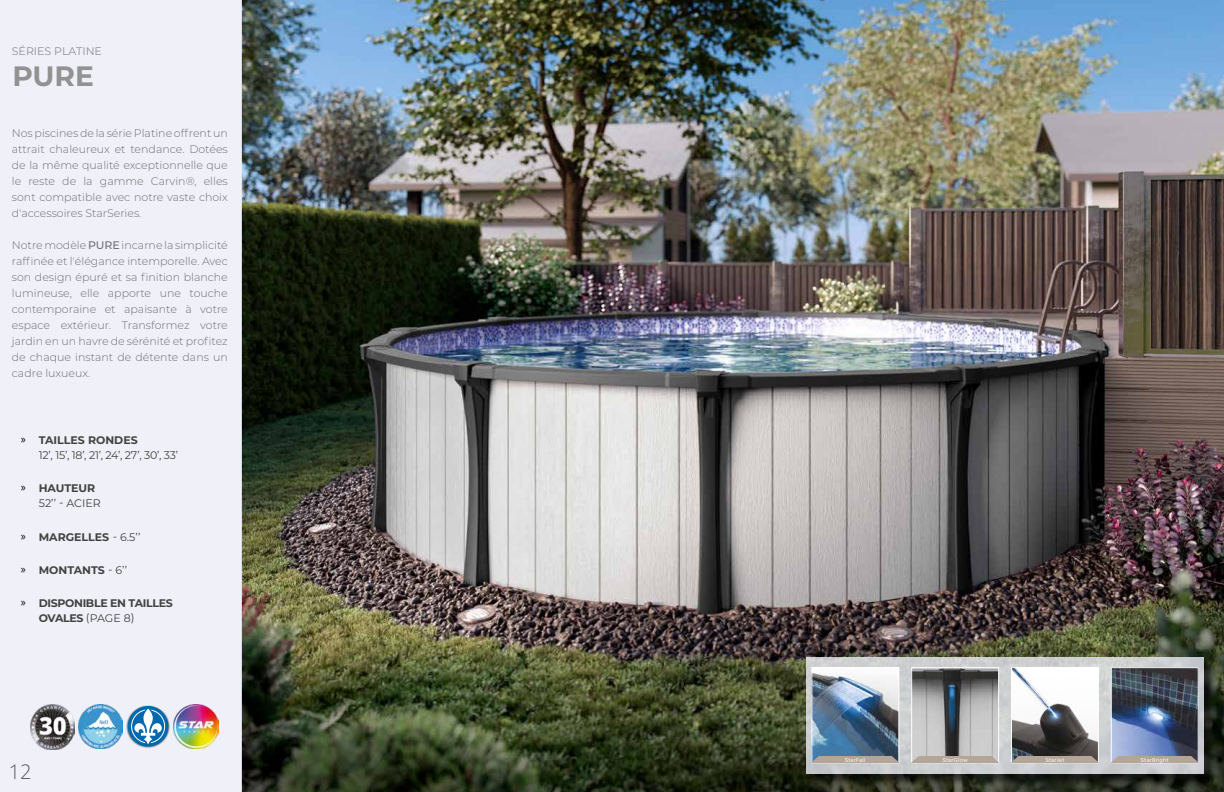
<style>
.page{position:relative;width:1224px;height:792px;background:#fff}
.page>*{position:absolute;margin:0;border:0;box-sizing:border-box;transform-origin:0 0}
.t1{font:700 28px "Montserrat";color:#929292}
.t2{font:300 20px "Open Sans";color:#575756}
.t3{font:300 11px/16px "Montserrat";color:#706f6f;text-align:justify}
.t4{font:11px/15.2px "Montserrat";letter-spacing:-.02em;color:#424241}
.t5{font:700 11px/15.2px "Montserrat";letter-spacing:-.03em;color:#424241}
.t6{font:700 11px "Montserrat";color:#424241}
.t7{font:11px "Montserrat";color:#929292}
.t8{font:5.8px "Stevie Sans";letter-spacing:.03em;color:#fff}
.s1{font-weight:500}
.s2{font-family:"Myriad Pro";font-size:12px;color:#000}
.s3{font-weight:700}
.s4{font-family:"Myriad Pro";font-weight:400;font-size:12px;color:#000}
.s5{font-weight:400}
</style>
<div class="page">
<img style="left:241px;top:0;width:983px;height:792px">
<div style="left:0;top:0;width:241px;height:792px;background:#eeeff8"></div>
<img style="left:126px;top:705px;width:44px;height:43px">
<div style="left:128px;top:706px;width:40px;height:41px;background:#0069ae;border-radius:50%"></div>
<svg style="left:131px;top:706px;width:34px;height:41px"></svg>
<img style="left:78px;top:704px;width:44px;height:44px">
<img style="left:30px;top:704px;width:44px;height:45px">
<img style="left:174px;top:704px;width:44px;height:45px">
<div style="left:808px;top:658px;width:408px;height:128px;background:#000;opacity:.75"></div>
<div style="left:806px;top:657px;width:398px;height:116px;background:#cdcfd1"></div>
<img style="left:813px;top:669px;width:84px;height:87px">
<div style="left:811px;top:667px;width:88px;height:96px;border:1px solid #fff"></div>
<img style="left:913px;top:669px;width:84px;height:87px">
<div style="left:911px;top:667px;width:88px;height:96px;border:1px solid #fff"></div>
<img style="left:1013px;top:669px;width:84px;height:87px">
<div style="left:1011px;top:667px;width:88px;height:96px;border:1px solid #fff"></div>
<img style="left:1113px;top:669px;width:84px;height:87px">
<div style="left:1111px;top:667px;width:88px;height:96px;border:1px solid #fff"></div>
<svg style="left:811px;top:756px;width:88px;height:7px"></svg>
<svg style="left:911px;top:756px;width:88px;height:7px"></svg>
<svg style="left:1011px;top:756px;width:88px;height:7px"></svg>
<svg style="left:1111px;top:756px;width:88px;height:7px"></svg>
<p class="t7" style="left:12px;top:43px;width:92px">SÉRIES PLATINE</p>
<h1 class="t1" style="left:12px;top:55px;width:83px">PURE</h1>
<p class="t3" style="left:12px;top:124px;width:218px">Nos piscines de la série Platine offrent un attrait chaleureux et tendance. Dotées de la même qualité exceptionnelle que le reste de la gamme Carvin®, elles sont compatible avec notre vaste choix d'accessoires StarSeries.</p>
<p class="t3" style="left:12px;top:236px;width:218px">Notre modèle <span class="s1">PURE</span> incarne la simplicité raffinée et l'élégance intemporelle. Avec son design épuré et sa finition blanche lumineuse, elle apporte une touche contemporaine et apaisante à votre espace extérieur. Transformez votre jardin en un havre de sérénité et profitez de chaque instant de détente dans un cadre luxueux.</p>
<p class="t4" style="left:39px;top:432px;width:141px;text-indent:-18px"><span class="s2">»</span> <span class="s3">TAILLES RONDES<br></span>12’, 15’, 18’, 21’, 24’, 27’, 30’, 33’</p>
<p class="t4" style="left:39px;top:480px;width:63px;text-indent:-18px"><span class="s2">»</span> <span class="s3">HAUTEUR<br></span>52’’ - ACIER</p>
<p class="t6" style="left:21px;top:529px;width:121px"><span class="s4">»</span> MARGELLES <span class="s5">- 6.5’’</span></p>
<p class="t6" style="left:21px;top:562px;width:108px"><span class="s4">»</span> MONTANTS <span class="s5">- 6’’</span></p>
<p class="t5" style="left:39px;top:595px;width:135px;text-indent:-18px"><span class="s4">»</span> DISPONIBLE EN TAILLES<br>OVALES <span class="s5">(PAGE 8)</span></p>
<h2 class="t2" style="left:9px;top:758px;width:24px">12</h2>
<p class="t8" style="left:845px;top:756px;width:22px">StarFall</p>
<p class="t8" style="left:942px;top:756px;width:27px">StarGlow</p>
<p class="t8" style="left:1045px;top:756px;width:20px">StarJet</p>
<p class="t8" style="left:1141px;top:756px;width:30px">StarBright</p>
</div>
